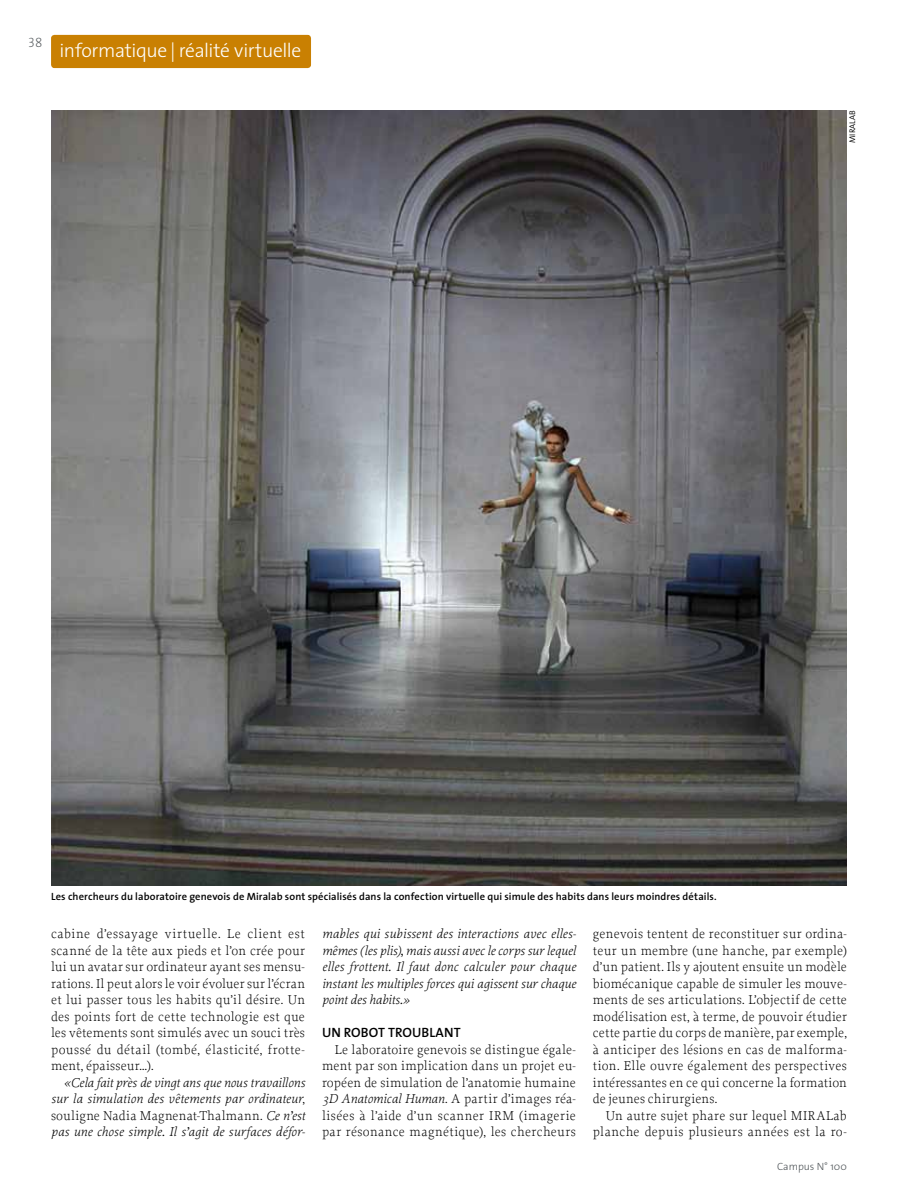
<style>
.page{position:relative;width:898px;height:1204px;background:#fff}
.page>*{position:absolute;margin:0;border:0;box-sizing:border-box;transform-origin:0 0}
.t1{font:300 19.5px "The Sans";letter-spacing:-.02em;color:#fff}
.t2{font:300 13.5px/16.5px "Proforma";letter-spacing:.025em;color:#000;text-align:justify}
.t3{font:italic 300 13.5px/16.5px "Proforma";letter-spacing:.01em;color:#000;text-align:justify}
.t4{font:600 13.5px "The Sans";color:#000}
.t5{font:13.5px "The Sans Extra Light Caps";color:#505559}
.t6{font:600 10.5px "The Sans";letter-spacing:.01em;color:#000}
.t7{font:300 10.5px "The Sans";color:#505559}
.t8{font:300 8.25px "The Sans";color:#000}
.s1{font-style:normal}
.s2{font-style:italic}
</style>
<div class="page">
<div style="left:51px;top:35px;width:260px;height:33px;background:#c98002;border-radius:3px"></div>
<img style="left:51px;top:111px;width:795px;height:774px">
<p class="t5" style="left:28px;top:31px;width:16px">38</p>
<h1 class="t1" style="left:60px;top:34px;width:243px">informatique | réalité virtuelle</h1>
<p class="t8" style="left:845px;top:143px;width:34px;rotate:-90deg">MI RALAB</p>
<p class="t6" style="left:51px;top:887px;width:666px">Les chercheurs du laboratoire genevois de Miralab sont spécialisés dans la confection virtuelle qui simule des habits dans leurs moindres détails.</p>
<p class="t2" style="left:51px;top:925px;width:255px">cabine d’essayage virtuelle. Le client est scanné de la tête aux pieds et l’on crée pour lui un avatar sur ordinateur ayant ses mensu&shy;rations. Il peut alors le voir évoluer sur l’écran et lui passer tous les habits qu’il désire. Un des points fort de cette technologie est que les vêtements sont simulés avec un souci très poussé du détail (tombé, élasticité, frotte&shy;ment, épaisseur…).</p>
<p class="t3" style="left:51px;top:1073px;width:255px;text-indent:13px">«Cela fait près de vingt ans que nous travaillons sur la simulation des vêtements par ordinateur<span class="s1">, souligne Nadia Magnenat-Thalmann.</span> Ce n’est pas une chose simple. Il s’agit de surfaces défor-</p>
<p class="t3" style="left:322px;top:925px;width:255px">mables qui subissent des interactions avec elles&shy;mêmes (les plis), mais aussi avec le corps sur lequel elles frottent. Il faut donc calculer pour chaque instant les multiples forces qui agissent sur chaque point des habits.»</p>
<p class="t4" style="left:322px;top:1021px;width:31px">Un robot</p>
<p class="t4" style="left:388px;top:1021px;width:9px">troublant</p>
<p class="t2" style="left:322px;top:1040px;width:255px;text-indent:13px">Le laboratoire genevois se distingue égale&shy;ment par son implication dans un projet eu&shy;ropéen de simulation de l’anatomie humaine <span class="s2">3D Anatomical Human</span>. A partir d’images réa&shy;lisées à l’aide d’un scanner IRM (imagerie par résonance magnétique), les chercheurs</p>
<p class="t2" style="left:592px;top:925px;width:255px">genevois tentent de reconstituer sur ordina&shy;teur un membre (une hanche, par exemple) d’un patient. Ils y ajoutent ensuite un modèle biomécanique capable de simuler les mouve&shy;ments de ses articulations. L’objectif de cette modélisation est, à terme, de pouvoir étudier cette partie du corps de manière, par exemple, à anticiper des lésions en cas de malforma&shy;tion. Elle ouvre également des perspectives intéressantes en ce qui concerne la formation de jeunes chirurgiens.</p>
<p class="t2" style="left:592px;top:1106px;width:255px;text-align:right">Un autre sujet phare sur lequel MIRALab planche depuis plusieurs années est la ro-</p>
<p class="t7" style="left:776px;top:1157px;width:71px">Campus N° 100</p>
</div>
